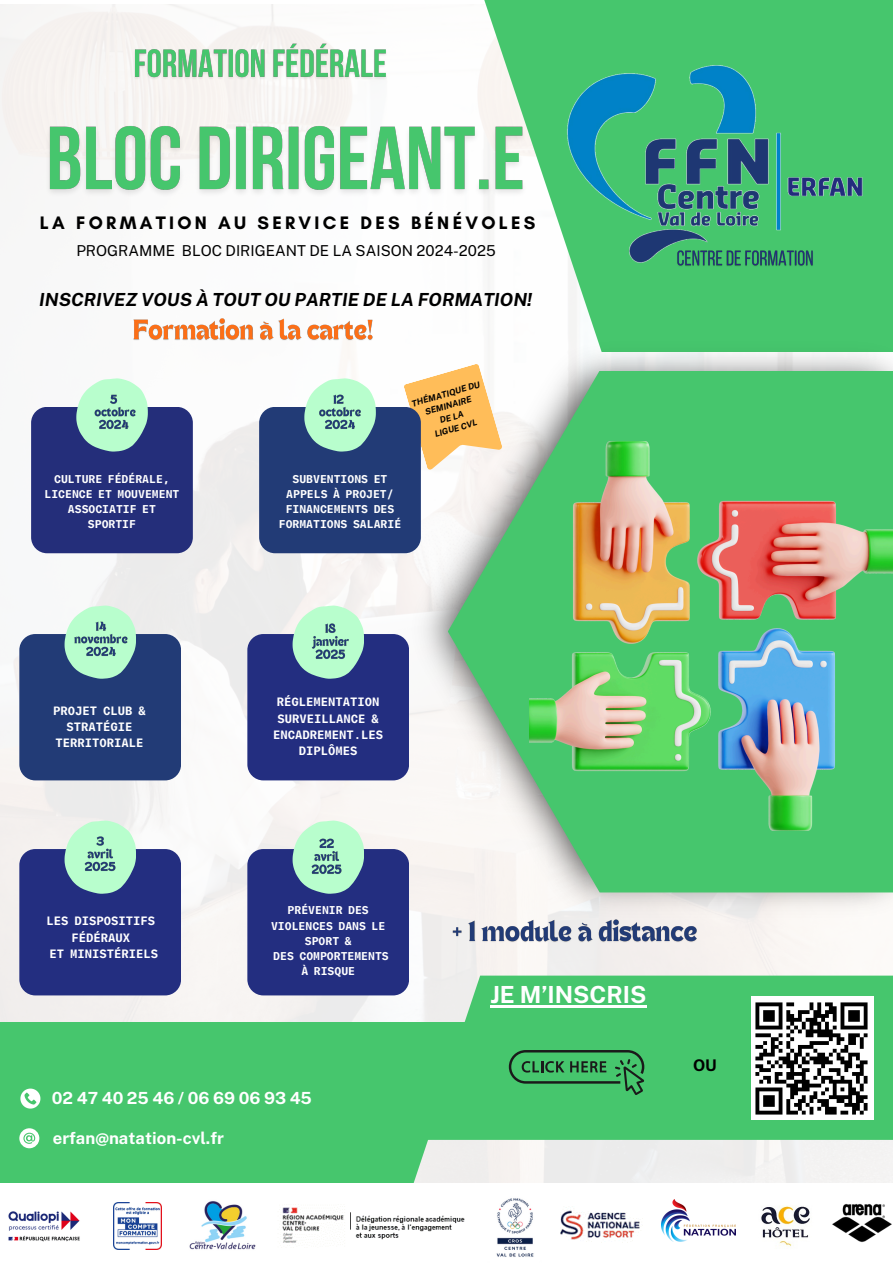
<style>
.page{position:relative;width:893px;height:1263px;background:#fff}
.page>*{position:absolute;margin:0;border:0;box-sizing:border-box;transform-origin:0 0}
.t1{font:700 23.55px "Public Sans";color:#fff}
.t2{font:700 18.38px "Glacial Indifference";letter-spacing:.18em;color:#000}
.t3{font:italic 700 18px "Public Sans";color:#000}
.t4{font:700 16.73px "Public Sans";color:#fff}
.t5{font:700 16.05px "Public Sans";color:#000}
.t6{font:15.08px "Public Sans";color:#000}
.t7{font:700 11.93px/16.4px "Lazord Mono";color:#fff;text-align:center}
.t8{font:700 11.18px/15.1px "Lazord Mono";color:#fff;text-align:center}
.t9{font:italic 700 8.55px/11.9px "Public Sans";color:#000;text-align:center}
</style>
<div class="page">
<img style="left:0;top:5px;width:893px;height:1178px">
<svg style="left:479px;top:0;width:414px;height:320px;fill:#46c66d"></svg>
<div style="left:0;top:1022px;width:467px;height:161px;background:#46c66d"></div>
<img style="left:385px;top:320px;width:508px;height:618px">
<svg style="left:448px;top:370px;width:445px;height:522px;fill:#46c66d"></svg>
<div style="left:425px;top:975px;width:468px;height:165px;background:#46c66d"></div>
<img style="left:558px;top:55px;width:316px;height:221px">
<img style="left:8px;top:1211px;width:72px;height:31px">
<img style="left:114px;top:1202px;width:47px;height:47px">
<img style="left:761px;top:1206px;width:49px;height:41px">
<img style="left:832px;top:1203px;width:60px;height:39px">
<img style="left:189px;top:1201px;width:67px;height:49px">
<img style="left:496px;top:1198px;width:38px;height:59px">
<img style="left:282px;top:1207px;width:183px;height:36px">
<img style="left:560px;top:1207px;width:80px;height:36px">
<img style="left:661px;top:1199px;width:74px;height:43px">
<svg style="left:20px;top:1088px;width:20px;height:20px"></svg>
<svg style="left:509px;top:1050px;width:135px;height:45px"></svg>
<svg style="left:19px;top:1128px;width:20px;height:20px"></svg>
<img style="left:751px;top:996px;width:122px;height:123px">
<img style="left:529px;top:442px;width:364px;height:388px">
<div style="left:31px;top:407px;width:162px;height:146px;background:#242e7a;border-radius:16px"></div>
<svg style="left:76px;top:378px;width:72px;height:74px"></svg>
<svg style="left:403px;top:363px;width:100px;height:108px"></svg>
<div style="left:259px;top:407px;width:162px;height:146px;background:#223b76;border-radius:16px"></div>
<svg style="left:304px;top:378px;width:72px;height:74px"></svg>
<div style="left:19px;top:634px;width:162px;height:146px;background:#223b76;border-radius:16px"></div>
<svg style="left:65px;top:605px;width:71px;height:74px"></svg>
<div style="left:247px;top:634px;width:162px;height:146px;background:#232e80;border-radius:16px"></div>
<svg style="left:292px;top:605px;width:72px;height:74px"></svg>
<div style="left:19px;top:849px;width:162px;height:146px;background:#232e80;border-radius:16px"></div>
<svg style="left:65px;top:820px;width:71px;height:74px"></svg>
<div style="left:247px;top:849px;width:162px;height:146px;background:#232e80;border-radius:16px"></div>
<svg style="left:292px;top:820px;width:72px;height:74px"></svg>
<img style="left:676px;top:249px;width:140px;height:21px">
<img style="left:42px;top:120px;width:489px;height:92px">
<hr style="left:490px;top:1005px;width:140px;height:2px;background:#fff">
<svg style="left:630px;top:1005px;width:16px;height:2px"></svg>
<img style="left:132px;top:41px;width:257px;height:45px">
<img style="left:90px;top:394px;width:48px;height:38px">
<img style="left:318px;top:394px;width:44px;height:38px">
<img style="left:72px;top:621px;width:57px;height:38px">
<img style="left:310px;top:623px;width:40px;height:38px">
<img style="left:84px;top:836px;width:33px;height:38px">
<img style="left:310px;top:838px;width:34px;height:38px">
<img style="left:450px;top:917px;width:249px;height:31px">
<img style="left:131px;top:316px;width:245px;height:29px">
<p class="t2" style="left:40px;top:211px;width:497px">LA FORMATION AU SERVICE DES BÉNÉVOLES</p>
<p class="t6" style="left:76px;top:242px;width:421px">PROGRAMME BLOC DIRIGEANT DE LA SAISON 2024-2025</p>
<p class="t3" style="left:39px;top:289px;width:495px">INSCRIVEZ VOUS À TOUT OU PARTIE DE LA FORMATION!</p>
<p class="t9" style="left:410px;top:398px;width:72px;rotate:-16deg">THÉMATIQUE DU<br>SEMINAIRE</p>
<p class="t9" style="left:438px;top:414px;width:26px;rotate:-16deg">DE LA</p>
<p class="t9" style="left:433px;top:428px;width:45px;rotate:-16deg">LIGUE CVL</p>
<h3 class="t8" style="left:45px;top:470px;width:136px">CULTURE FÉDÉRALE,<br>LICENCE ET MOUVEMENT<br>ASSOCIATIF ET<br>SPORTIF</h3>
<p class="t8" style="left:279px;top:470px;width:124px">SUBVENTIONS ET<br>APPELS À PROJET/<br>FINANCEMENTS DES<br>FORMATIONS SALARIÉ</p>
<p class="t7" style="left:53px;top:702px;width:94px">PROJET CLUB &amp;<br>STRATÉGIE<br>TERRITORIALE</p>
<p class="t7" style="left:273px;top:693px;width:112px">RÉGLEMENTATION<br>SURVEILLANCE &amp;<br>ENCADREMENT.LES<br>DIPLÔMES</p>
<p class="t7" style="left:46px;top:912px;width:110px">LES DISPOSITIFS<br>FÉDÉRAUX</p>
<p class="t7" style="left:49px;top:945px;width:110px">ET MINISTÉRIELS</p>
<h6 class="t8" style="left:271px;top:902px;width:116px">PRÉVENIR DES<br>VIOLENCES DANS LE<br>SPORT &amp;</h6>
<h6 class="t8" style="left:273px;top:948px;width:117px">DES COMPORTEMENTS<br>À RISQUE</h6>
<p class="t4" style="left:52px;top:1088px;width:261px">0247402546/0669069345</p>
<p class="t4" style="left:53px;top:1128px;width:172px">erfan@natation-cvl.fr</p>
<p class="t1" style="left:490px;top:981px;width:158px">JE M’INSCRIS</p>
<p class="t5" style="left:693px;top:1056px;width:25px">OU</p>
</div>
